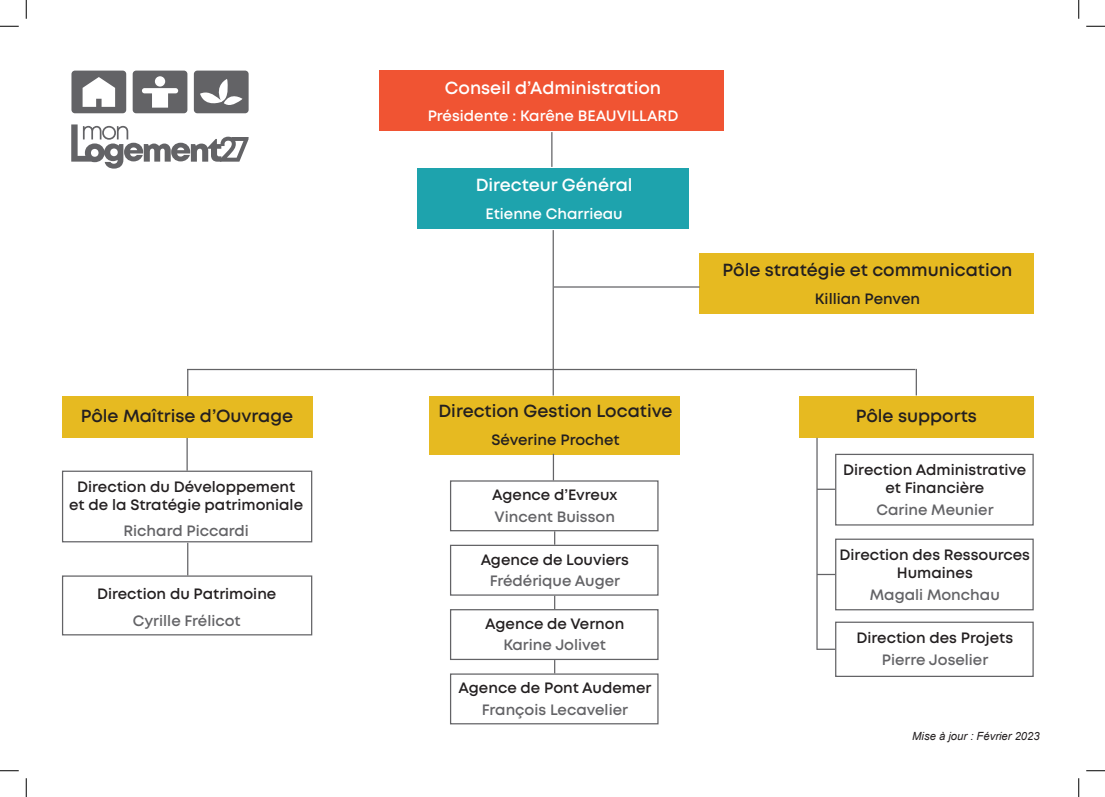
<style>
.page{position:relative;width:1105px;height:797px;background:#fff}
.page>*{position:absolute;margin:0;border:0;box-sizing:border-box;transform-origin:0 0}
.t1{font:600 17.5px "Mont";color:#231f20}
.t2{font:600 17.5px "Mont";color:#fff}
.t3{font:600 15px/18px "Mont";color:#231f20;text-align:center}
.t4{font:600 15px "Mont";color:#636366}
.t5{font:600 15px "Mont";color:#fff}
.t6{font:italic 11.25px "Arial";color:#231f20}
</style>
<div class="page">
<div style="left:379px;top:71px;width:345px;height:60px;background:#f05433"></div>
<div style="left:418px;top:168px;width:271px;height:60px;background:#1ea3ad"></div>
<div style="left:699px;top:253px;width:335px;height:60px;background:#e6ba21"></div>
<div style="left:62px;top:470px;width:250px;height:72px;border:1px solid #636366"></div>
<div style="left:450px;top:480px;width:208px;height:51px;border:1px solid #636366"></div>
<div style="left:835px;top:454px;width:199px;height:71px;border:1px solid #636366"></div>
<div style="left:835px;top:538px;width:199px;height:72px;border:1px solid #636366"></div>
<div style="left:835px;top:621px;width:199px;height:56px;border:1px solid #636366"></div>
<div style="left:450px;top:544px;width:208px;height:51px;border:1px solid #636366"></div>
<div style="left:450px;top:609px;width:208px;height:51px;border:1px solid #636366"></div>
<div style="left:450px;top:673px;width:208px;height:51px;border:1px solid #636366"></div>
<div style="left:62px;top:575px;width:250px;height:60px;border:1px solid #636366"></div>
<div style="left:62px;top:396px;width:250px;height:42px;background:#e6ba21"></div>
<div style="left:429px;top:396px;width:250px;height:58px;background:#e6ba21"></div>
<div style="left:799px;top:396px;width:235px;height:42px;background:#e6ba21"></div>
<hr style="left:551px;top:132px;width:1px;height:35px;background:#636366">
<hr style="left:553px;top:230px;width:1px;height:165px;background:#636366">
<hr style="left:554px;top:286px;width:145px;height:1px;background:#636366">
<hr style="left:187px;top:369px;width:728px;height:1px;background:#636366">
<svg style="left:916px;top:369px;width:1px;height:26px"></svg>
<hr style="left:186px;top:438px;width:2px;height:32px;background:#636366">
<svg style="left:553px;top:454px;width:1px;height:26px"></svg>
<hr style="left:816px;top:438px;width:2px;height:212px;background:#636366">
<hr style="left:187px;top:542px;width:1px;height:33px;background:#636366">
<svg style="left:554px;top:531px;width:1px;height:13px"></svg>
<svg style="left:817px;top:488px;width:18px;height:2px"></svg>
<svg style="left:818px;top:574px;width:17px;height:1px"></svg>
<svg style="left:817px;top:648px;width:18px;height:2px"></svg>
<svg style="left:554px;top:595px;width:1px;height:14px"></svg>
<svg style="left:554px;top:660px;width:1px;height:13px"></svg>
<svg style="left:187px;top:370px;width:1px;height:26px"></svg>
<svg style="left:194px;top:71px;width:55px;height:42px"></svg>
<svg style="left:71px;top:71px;width:55px;height:42px"></svg>
<svg style="left:133px;top:71px;width:54px;height:42px"></svg>
<svg style="left:71px;top:124px;width:178px;height:45px"></svg>
<svg style="left:0;top:25px;width:19px;height:2px"></svg>
<svg style="left:1086px;top:25px;width:19px;height:2px"></svg>
<svg style="left:0;top:770px;width:19px;height:1px"></svg>
<svg style="left:1086px;top:770px;width:19px;height:1px"></svg>
<svg style="left:25px;top:0;width:2px;height:19px"></svg>
<svg style="left:25px;top:778px;width:2px;height:19px"></svg>
<svg style="left:1078px;top:0;width:1px;height:19px"></svg>
<svg style="left:1078px;top:778px;width:1px;height:19px"></svg>
<p class="t2" style="left:445px;top:76px;width:218px">Conseil d’Administration</p>
<p class="t5" style="left:428px;top:106px;width:252px">Présidente : Karêne BEAUVILLARD</p>
<p class="t2" style="left:476px;top:174px;width:158px">Directeur Général</p>
<p class="t5" style="left:485px;top:204px;width:139px">Etienne Charrieau</p>
<p class="t1" style="left:81px;top:405px;width:214px">Pôle Maîtrise d’Ouvrage</p>
<p class="t1" style="left:438px;top:400px;width:236px">Direction Gestion Locative</p>
<p class="t3" style="left:491px;top:430px;width:130px">Séverine Prochet</p>
<p class="t3" style="left:69px;top:478px;width:235px">Direction du Développement et de la Stratégie patrimoniale</p>
<p class="t4" style="left:123px;top:520px;width:127px">Richard Piccardi</p>
<p class="t3" style="left:97px;top:584px;width:181px">Direction du Patrimoine</p>
<p class="t4" style="left:133px;top:611px;width:109px">Cyrille Frélicot</p>
<p class="t3" style="left:492px;top:486px;width:127px">Agence d’Evreux</p>
<p class="t4" style="left:495px;top:507px;width:122px">Vincent Buisson</p>
<p class="t3" style="left:481px;top:550px;width:150px">Agence de Louviers</p>
<p class="t4" style="left:490px;top:571px;width:132px">Frédérique Auger</p>
<p class="t3" style="left:485px;top:614px;width:141px">Agence de Vernon</p>
<p class="t4" style="left:503px;top:635px;width:104px">Karine Jolivet</p>
<p class="t3" style="left:459px;top:679px;width:194px">Agence de Pont Audemer</p>
<p class="t4" style="left:482px;top:700px;width:148px">François Lecavelier</p>
<p class="t1" style="left:722px;top:259px;width:291px">Pôle stratégie et communication</p>
<p class="t3" style="left:815px;top:290px;width:107px">Killian Penven</p>
<p class="t1" style="left:856px;top:405px;width:123px">Pôle supports</p>
<p class="t3" style="left:843px;top:461px;width:185px">Direction Administrative et Financière</p>
<p class="t4" style="left:876px;top:500px;width:119px">Carine Meunier</p>
<p class="t3" style="left:840px;top:546px;width:192px">Direction des Ressources<br>Humaines</p>
<p class="t4" style="left:870px;top:585px;width:131px">Magali Monchau</p>
<p class="t3" style="left:857px;top:629px;width:158px">Direction des Projets</p>
<p class="t4" style="left:882px;top:650px;width:108px">Pierre Joselier</p>
<p class="t6" style="left:912px;top:729px;width:129px">Mise à jour : Février 2023</p>
</div>
